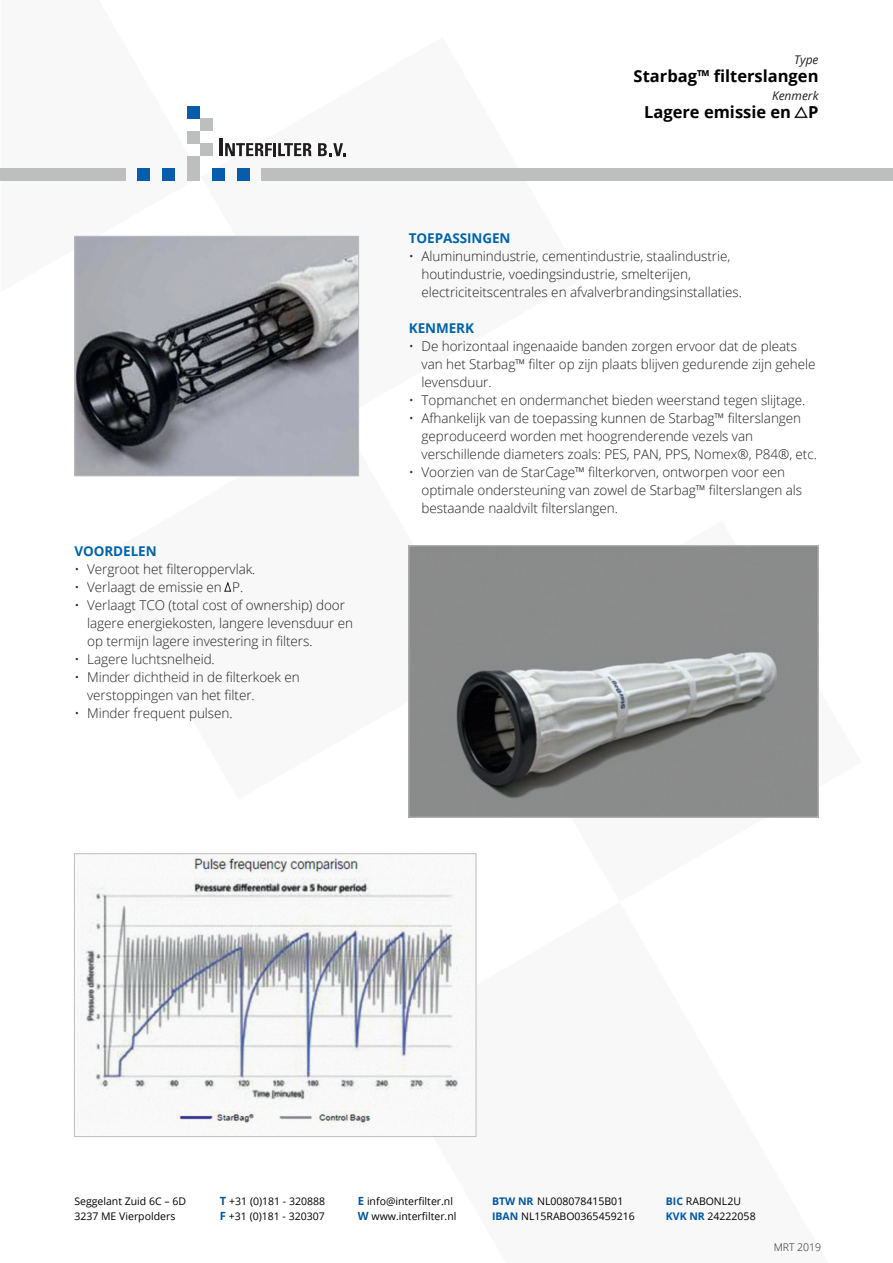
<style>
.page{position:relative;width:893px;height:1263px;background:#fff}
.page>*{position:absolute;margin:0;border:0;box-sizing:border-box;transform-origin:0 0}
.t1{font:700 16.5px "Open Sans";color:#000}
.t2{font:300 13.5px "Open Sans";letter-spacing:-.005em;color:#231f20}
.t3{font:700 13.5px "Open Sans";letter-spacing:-.005em;color:#0163a7}
.t4{font:italic 12px "Open Sans";color:#231f20}
.t5{font:10.5px/15px "Open Sans";color:#000}
.t6{font:300 10.5px "Open Sans";letter-spacing:-.005em;color:#231f20}
.s1{font-weight:700;color:#01579f}
.s2{font-weight:700;font-size:11.25px;color:#01579f}
</style>
<div class="page">
<hr style="left:219px;top:139px;width:3px;height:17px;background:#201d1e">
<svg style="left:225px;top:143px;width:86px;height:13px"></svg>
<div style="left:187px;top:106px;width:13px;height:13px;background:#075dac"></div>
<div style="left:200px;top:119px;width:12px;height:12px;background:#bdbebe"></div>
<div style="left:187px;top:131px;width:13px;height:13px;background:#bdbebe"></div>
<div style="left:200px;top:144px;width:12px;height:12px;background:#bdbebe"></div>
<div style="left:187px;top:156px;width:13px;height:13px;background:#bdbebe"></div>
<div style="left:187px;top:169px;width:13px;height:12px;background:#bdbebe"></div>
<div style="left:212px;top:169px;width:13px;height:12px;background:#075dac"></div>
<div style="left:237px;top:169px;width:13px;height:12px;background:#075dac"></div>
<div style="left:138px;top:169px;width:12px;height:12px;background:#075dac"></div>
<div style="left:162px;top:169px;width:13px;height:12px;background:#075dac"></div>
<svg style="left:318px;top:143px;width:28px;height:13px"></svg>
<div style="left:262px;top:168px;width:631px;height:13px;background:#bdbebe"></div>
<div style="left:0;top:168px;width:126px;height:13px;background:#bdbebe"></div>
<img style="left:76px;top:238px;width:281px;height:236px">
<div style="left:74px;top:236px;width:285px;height:240px;border:1px solid #bdbebe"></div>
<img style="left:410px;top:547px;width:407px;height:268px">
<div style="left:408px;top:545px;width:411px;height:272px;border:1px solid #bdbebe"></div>
<img style="left:77px;top:855px;width:397px;height:280px">
<div style="left:74px;top:853px;width:402px;height:284px;border:1px solid #bdbebe"></div>
<svg style="left:794px;top:106px;width:14px;height:13px"></svg>
<svg style="left:224px;top:581px;width:8px;height:11px"></svg>
<p class="t4" style="left:794px;top:52px;width:26px">Type</p>
<p class="t1" style="left:634px;top:65px;width:186px">Starbag™ filterslangen</p>
<p class="t4" style="left:772px;top:88px;width:48px">Kenmerk</p>
<p class="t1" style="left:644px;top:101px;width:176px">Lagere emissie en P</p>
<p class="t3" style="left:74px;top:541px;width:84px">VOORDELEN</p>
<p class="t2" style="left:74px;top:559px;width:183px">• Vergroot het filteroppervlak.</p>
<p class="t2" style="left:74px;top:577px;width:170px">• Verlaagt de emissie en P.</p>
<p class="t2" style="left:74px;top:595px;width:272px">• Verlaagt TCO (total cost of ownership) door</p>
<p class="t2" style="left:87px;top:613px;width:267px">lagere energiekosten, langere levensduur en</p>
<p class="t2" style="left:87px;top:631px;width:227px">op termijn lagere investering in filters.</p>
<p class="t2" style="left:74px;top:649px;width:142px">• Lagere luchtsnelheid.</p>
<p class="t2" style="left:74px;top:667px;width:227px">• Minder dichtheid in de filterkoek en</p>
<p class="t2" style="left:87px;top:685px;width:169px">verstoppingen van het filter.</p>
<p class="t2" style="left:74px;top:703px;width:160px">• Minder frequent pulsen.</p>
<p class="t3" style="left:409px;top:229px;width:103px">TOEPASSINGEN</p>
<p class="t2" style="left:409px;top:247px;width:323px">• Aluminumindustrie, cementindustrie, staalindustrie,</p>
<p class="t2" style="left:422px;top:265px;width:271px">houtindustrie, voedingsindustrie, smelterijen,</p>
<p class="t2" style="left:422px;top:283px;width:322px">electriciteitscentrales en afvalverbrandingsinstallaties.</p>
<p class="t3" style="left:409px;top:319px;width:67px">KENMERK</p>
<p class="t2" style="left:409px;top:337px;width:390px">• De horizontaal ingenaaide banden zorgen ervoor dat de pleats</p>
<p class="t2" style="left:422px;top:355px;width:395px">van het Starbag™ filter op zijn plaats blijven gedurende zijn gehele</p>
<p class="t2" style="left:422px;top:373px;width:72px">levensduur.</p>
<p class="t2" style="left:409px;top:391px;width:398px">• Topmanchet en ondermanchet bieden weerstand tegen slijtage.</p>
<p class="t2" style="left:409px;top:409px;width:394px">• Afhankelijk van de toepassing kunnen de Starbag™ filterslangen</p>
<p class="t2" style="left:422px;top:427px;width:333px">geproduceerd worden met hoogrenderende vezels van</p>
<p class="t2" style="left:422px;top:445px;width:397px">verschillende diameters zoals: PES, PAN, PPS, Nomex®, P84®, etc.</p>
<p class="t2" style="left:409px;top:463px;width:378px">• Voorzien van de StarCage™ filterkorven, ontworpen voor een</p>
<p class="t2" style="left:422px;top:481px;width:382px">optimale ondersteuning van zowel de Starbag™ filterslangen als</p>
<p class="t2" style="left:422px;top:499px;width:198px">bestaande naaldvilt filterslangen.</p>
<p class="t5" style="left:74px;top:1193px;width:113px">Seggelant Zuid 6C – 6D<br>3237 ME Vierpolders</p>
<p class="t5" style="left:492px;top:1193px;width:144px"><span class="s1">BTW NR</span> NL008078415B01<br><span class="s1">IBAN</span> NL15RABO0365459216</p>
<p class="t5" style="left:666px;top:1193px;width:91px"><span class="s1">BIC</span> RABONL2U<br><span class="s1">KVK NR</span> 24222058</p>
<p class="t5" style="left:358px;top:1194px;width:100px"><span class="s2">E</span> info@interfilter.nl<br><span class="s2">W</span> www.interfilter.nl</p>
<p class="t5" style="left:220px;top:1194px;width:107px"><span class="s2">T</span> +31 (0)181 - 320888<br><span class="s2">F</span> +31 (0)181 - 320307</p>
<p class="t6" style="left:774px;top:1240px;width:49px">MRT 2019</p>
</div>
